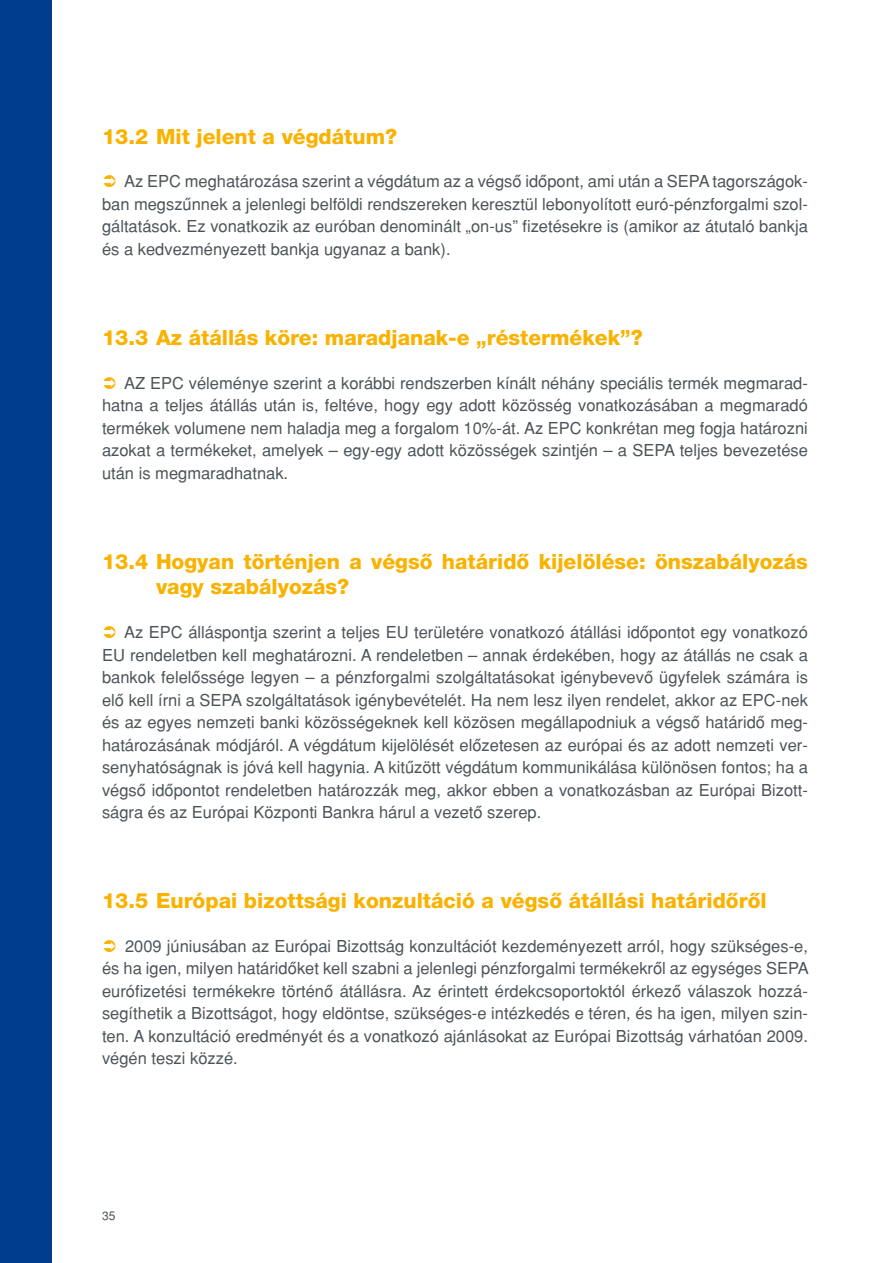
<style>
.page{position:relative;width:893px;height:1263px;background:#fff}
.page>*{position:absolute;margin:0;border:0;box-sizing:border-box;transform-origin:0 0}
.t1{font:21px/25.5px "Helvetica H Heavy";color:#f9b200}
.t2{font:16.5px/22.5px "Helvetica H";color:#4c5459;text-align:justify}
.t3{font:12px "Helvetica H";color:#4c5459}
</style>
<div class="page">
<div style="left:0;top:0;width:51px;height:1263px;background:#003d8f"></div>
<p class="t1" style="left:102px;top:124px;width:297px">13.2 Mit jelent a végdátum?</p>
<p class="t2" style="left:102px;top:170px;width:707px;text-indent:22px">Az EPC meghatározása szerint a végdátum az a végsô idôpont, ami után a SEPA tagországok&shy;ban megszûnnek a jelenlegi belföldi rendszereken keresztül lebonyolított euró-pénzforgalmi szol&shy;gáltatások. Ez vonatkozik az euróban denominált „on-us” fizetésekre is (amikor az átutaló bankja és a kedvezményezett bankja ugyanaz a bank).</p>
<p class="t1" style="left:102px;top:325px;width:542px">13.3 Az átállás köre: maradjanak-e „réstermékek”?</p>
<p class="t2" style="left:102px;top:371px;width:707px;text-indent:22px">AZ EPC véleménye szerint a korábbi rendszerben kínált néhány speciális termék megmarad&shy;hatna a teljes átállás után is, feltéve, hogy egy adott közösség vonatkozásában a megmaradó termékek volumene nem haladja meg a forgalom 10%-át. Az EPC konkrétan meg fogja határozni azokat a termékeket, amelyek – egy-egy adott közösségek szintjén – a SEPA teljes bevezetése után is megmaradhatnak.</p>
<p class="t1" style="left:156px;top:549px;width:653px;text-indent:-54px">13.4 Hogyan történjen a végsô határidô kijelölése: önszabályozás vagy szabályozás?</p>
<p class="t2" style="left:102px;top:621px;width:707px;text-indent:22px">Az EPC álláspontja szerint a teljes EU területére vonatkozó átállási idôpontot egy vonatkozó EU rendeletben kell meghatározni. A rendeletben – annak érdekében, hogy az átállás ne csak a bankok felelôssége legyen – a pénzforgalmi szolgáltatásokat igénybevevô ügyfelek számára is elô kell írni a SEPA szolgáltatások igénybevételét. Ha nem lesz ilyen rendelet, akkor az EPC-nek és az egyes nemzeti banki közösségeknek kell közösen megállapodniuk a végsô határidô meg&shy;határozásának módjáról. A végdátum kijelölését elôzetesen az európai és az adott nemzeti ver&shy;senyhatóságnak is jóvá kell hagynia. A kitûzött végdátum kommunikálása különösen fontos; ha a végsô idôpontot rendeletben határozzák meg, akkor ebben a vonatkozásban az Európai Bizott&shy;ságra és az Európai Központi Bankra hárul a vezetô szerep.</p>
<p class="t1" style="left:102px;top:888px;width:666px">13.5 Európai bizottsági konzultáció a végsô átállási határidôrôl</p>
<p class="t2" style="left:102px;top:934px;width:708px;text-indent:23px">2009 júniusában az Európai Bizottság konzultációt kezdeményezett arról, hogy szükséges-e, és ha igen, milyen határidôket kell szabni a jelenlegi pénzforgalmi termékekrôl az egységes SEPA eurófizetési termékekre történô átállásra. Az érintett érdekcsoportoktól érkezô válaszok hozzá&shy;segíthetik a Bizottságot, hogy eldöntse, szükséges-e intézkedés e téren, és ha igen, milyen szin&shy;ten. A konzultáció eredményét és a vonatkozó ajánlásokat az Európai Bizottság várhatóan 2009. végén teszi közzé.</p>
<p class="t3" style="left:102px;top:1209px;width:15px">35</p>
</div>
